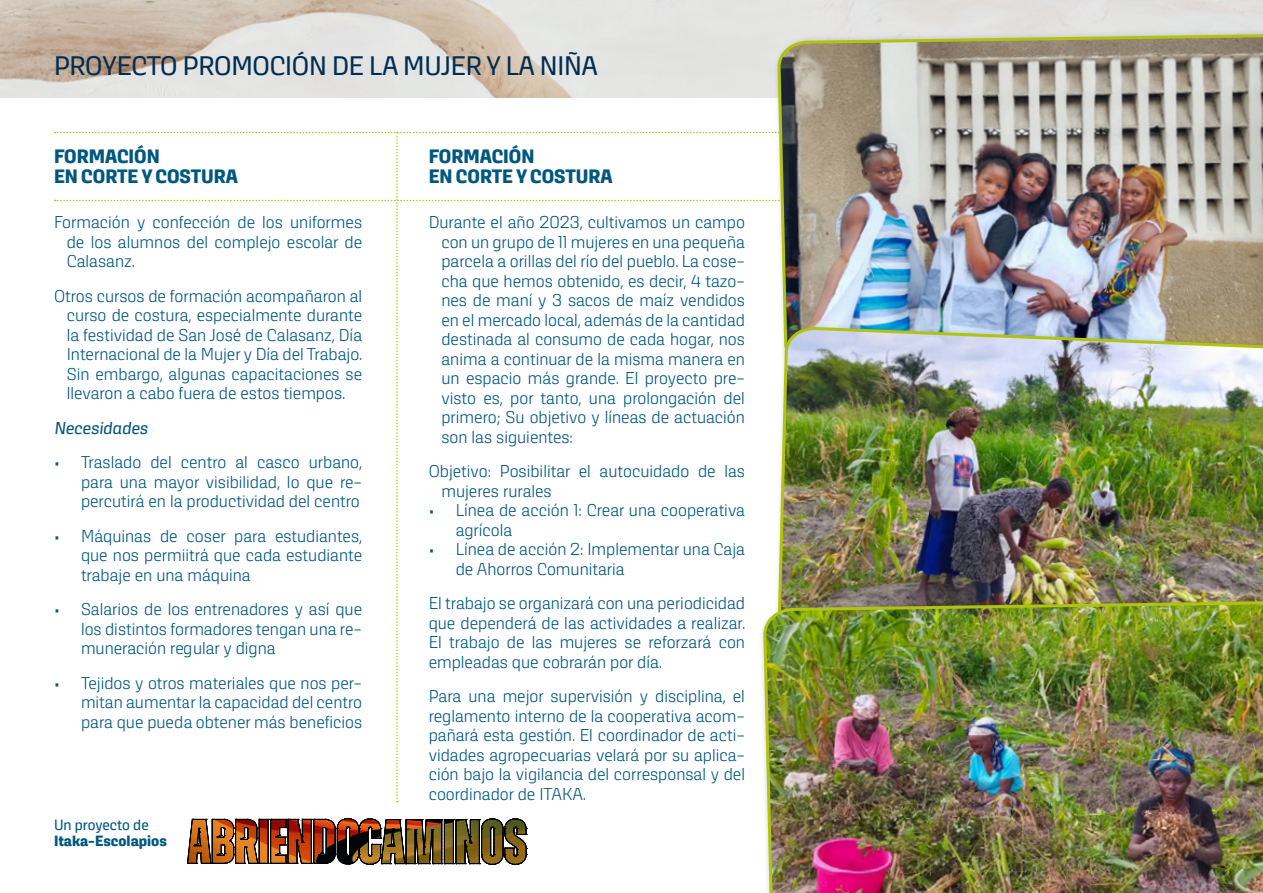
<style>
.page{position:relative;width:1263px;height:893px;background:#fff}
.page>*{position:absolute;margin:0;border:0;box-sizing:border-box;transform-origin:0 0}
.t1{font:27px "Kawak";letter-spacing:-.01em;color:#002e52}
.t2{font:700 19.5px/19.5px "Kawak";color:#00577e}
.t3{font:300 17.25px/19.5px "Kawak";color:#00577e;text-align:justify}
.t4{font:italic 17.25px "Kawak";color:#00577e}
.t5{font:700 15px "Kawak";color:#00577e}
.t6{font:15px "Kawak";color:#00577e}
</style>
<div class="page">
<img style="left:0;top:0;width:1263px;height:97px">
<svg style="left:776px;top:32px;width:487px;height:22px;background:#aca784"></svg>
<img style="left:767px;top:867px;width:496px;height:26px">
<img style="left:55px;top:54px;width:1208px;height:813px">
<h1 class="t1" style="left:54px;top:51px;width:546px">PROYECTO PROMOCIÓN DE LA MUJER Y LA NIÑA</h1>
<p class="t2" style="left:54px;top:147px;width:185px">FORMACIÓN<br>EN CORTE Y COSTURA</p>
<p class="t2" style="left:429px;top:147px;width:185px">FORMACIÓN<br>EN CORTE Y COSTURA</p>
<p class="t3" style="left:67px;top:213px;width:297px;text-indent:-13px">Formación y confección de los uniformes de los alumnos del complejo escolar de Calasanz.</p>
<p class="t3" style="left:67px;top:287px;width:297px;text-indent:-13px">Otros cursos de formación acompañaron al curso de costura, especialmente durante la festividad de San José de Calasanz, Día Internacional de la Mujer y Día del Trabajo.<br>Sin embargo, algunas capacitaciones se llevaron a cabo fuera de estos tiempos.</p>
<p class="t4" style="left:54px;top:418px;width:95px">Necesidades</p>
<p class="t3" style="left:81px;top:453px;width:283px;text-indent:-27px">• Traslado del centro al casco urbano, para una mayor visibilidad, lo que re&shy;percutirá en la productividad del centro</p>
<p class="t3" style="left:81px;top:527px;width:283px;text-indent:-27px">• Máquinas de coser para estudiantes, que nos permiitrá que cada estudiante trabaje en una máquina</p>
<p class="t3" style="left:81px;top:600px;width:283px;text-indent:-27px">• Salarios de los entrenadores y así que los distintos formadores tengan una re&shy;muneración regular y digna</p>
<p class="t3" style="left:81px;top:674px;width:283px;text-indent:-27px">• Tejidos y otros materiales que nos per&shy;mitan aumentar la capacidad del centro para que pueda obtener más beneficios</p>
<p class="t3" style="left:441px;top:213px;width:305px;text-indent:-13px">Durante el año 2023, cultivamos un campo con un grupo de 11 mujeres en una pequeña parcela a orillas del río del pueblo. La cose&shy;cha que hemos obtenido, es decir, 4 tazo&shy;nes de maní y 3 sacos de maíz vendidos en el mercado local, además de la cantidad destinada al consumo de cada hogar, nos anima a continuar de la misma manera en un espacio más grande. El proyecto pre&shy;visto es, por tanto, una prolongación del primero; Su objetivo y líneas de actuación son las siguientes:</p>
<p class="t3" style="left:441px;top:462px;width:305px;text-indent:-13px">Objetivo: Posibilitar el autocuidado de las mujeres rurales</p>
<p class="t3" style="left:456px;top:501px;width:291px;text-indent:-27px">• Línea de acción 1: Crear una cooperativa agrícola</p>
<p class="t3" style="left:456px;top:540px;width:291px;text-indent:-27px">• Línea de acción 2: Implementar una Caja de Ahorros Comunitaria</p>
<p class="t3" style="left:429px;top:594px;width:318px">El trabajo se organizará con una periodicidad que dependerá de las actividades a realizar.<br>El trabajo de las mujeres se reforzará con empleadas que cobrarán por día.</p>
<p class="t3" style="left:429px;top:687px;width:318px">Para una mejor supervisión y disciplina, el reglamento interno de la cooperativa acom&shy;pañará esta gestión. El coordinador de acti&shy;vidades agropecuarias velará por su aplica&shy;ción bajo la vigilancia del corresponsal y del coordinador de ITAKA.</p>
<p class="t6" style="left:54px;top:816px;width:96px">Un proyecto de</p>
<p class="t5" style="left:54px;top:832px;width:114px">Itaka-Escolapios</p>
</div>
